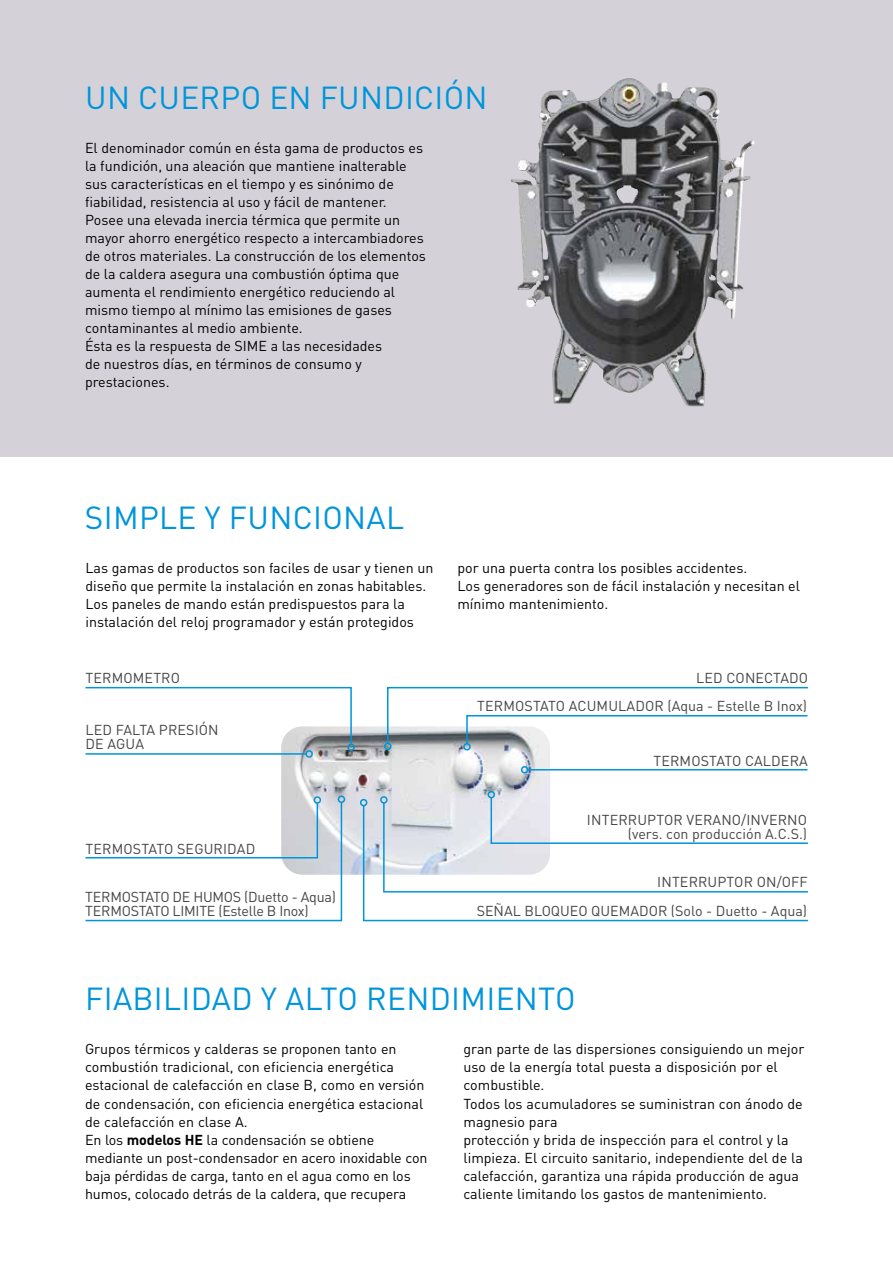
<style>
.page{position:relative;width:893px;height:1263px;background:#fff}
.page>*{position:absolute;margin:0;border:0;box-sizing:border-box;transform-origin:0 0}
.t1{font:31.5px "DIN Pro";letter-spacing:.01em;color:#0095db}
.t2{font:14.25px/18px "DIN Pro";color:#000}
.t3{font:14.25px/13.5px "DIN Pro";color:#454444;text-align:right}
.t4{font:14.25px/13.5px "DIN Pro";letter-spacing:-.02em;color:#454444}
.s1{font-weight:700}
</style>
<div class="page">
<img style="left:281px;top:726px;width:269px;height:149px">
<svg style="left:362px;top:804px;width:446px;height:118px"></svg>
<div style="left:360px;top:799px;width:7px;height:7px;border:2px solid #0095db;border-radius:50%"></div>
<div style="left:0;top:0;width:893px;height:457px;background:#d4d2d8"></div>
<img style="left:511px;top:78px;width:244px;height:329px">
<hr style="left:85px;top:753px;width:221px;height:2px;background:#0095db">
<div style="left:305px;top:750px;width:8px;height:8px;border:2px solid #0095db;border-radius:50%"></div>
<div style="left:314px;top:796px;width:7px;height:8px;border:2px solid #0095db;border-radius:50%"></div>
<svg style="left:85px;top:801px;width:258px;height:121px"></svg>
<div style="left:338px;top:795px;width:7px;height:8px;border:2px solid #0095db;border-radius:50%"></div>
<hr style="left:528px;top:769px;width:279px;height:1px;background:#0095db">
<div style="left:521px;top:766px;width:7px;height:7px;border:2px solid #0095db;border-radius:50%"></div>
<div style="left:384px;top:743px;width:7px;height:7px;border:2px solid #0095db;border-radius:50%"></div>
<svg style="left:85px;top:686px;width:268px;height:60px"></svg>
<div style="left:347px;top:743px;width:8px;height:8px;border:2px solid #0095db;border-radius:50%"></div>
<div style="left:380px;top:796px;width:8px;height:8px;border:2px solid #0095db;border-radius:50%"></div>
<svg style="left:382px;top:796px;width:426px;height:97px"></svg>
<div style="left:487px;top:791px;width:8px;height:7px;border:2px solid #0095db;border-radius:50%"></div>
<svg style="left:386px;top:686px;width:422px;height:59px"></svg>
<div style="left:463px;top:743px;width:8px;height:7px;border:2px solid #0095db;border-radius:50%"></div>
<h1 class="t1" style="left:85px;top:76px;width:404px">UN CUERPO EN FUNDICIÓN</h1>
<p class="t2" style="left:85px;top:139px;width:342px">El denominador común en ésta gama de productos es la fundición, una aleación que mantiene inalterable sus características en el tiempo y es sinónimo de fiabilidad, resistencia al uso y fácil de mantener.<br>Posee una elevada inercia térmica que permite un mayor ahorro energético respecto a intercambiadores de otros materiales. La construcción de los elementos de la caldera asegura una combustión óptima que aumenta el rendimiento energético reduciendo al mismo tiempo al mínimo las emisiones de gases contaminantes al medio ambiente.<br>Ésta es la respuesta de SIME a las necesidades<br>de nuestros días, en términos de consumo y prestaciones.</p>
<h1 class="t1" style="left:85px;top:496px;width:321px">SIMPLE Y FUNCIONAL</h1>
<p class="t2" style="left:85px;top:558px;width:349px">Las gamas de productos son faciles de usar y tienen un diseño que permite la instalación en zonas habitables.<br>Los paneles de mando están predispuestos para la instalación del reloj programador y están protegidos</p>
<p class="t2" style="left:457px;top:558px;width:344px">por una puerta contra los posibles accidentes.<br>Los generadores son de fácil instalación y necesitan el mínimo mantenimiento.</p>
<p class="t3" style="left:86px;top:670px;width:96px">TERMOMETRO</p>
<p class="t3" style="left:696px;top:670px;width:114px">LED CONECTADO</p>
<p class="t3" style="left:86px;top:723px;width:135px;text-align:left">LED FALTA PRESIÓN<br>DE AGUA</p>
<p class="t3" style="left:86px;top:841px;width:171px">TERMOSTATO SEGURIDAD</p>
<p class="t4" style="left:85px;top:890px;width:252px">TERMOSTATO DE HUMOS (Duetto - Aqua)<br>TERMOSTATO LIMITE (Estelle B Inox)</p>
<p class="t3" style="left:477px;top:699px;width:331px">TERMOSTATO ACUMULADOR (Aqua - Estelle B Inox)</p>
<p class="t3" style="left:653px;top:753px;width:156px">TERMOSTATO CALDERA</p>
<p class="t3" style="left:587px;top:813px;width:222px">INTERRUPTOR VERANO/INVERNO (vers. con producción A.C.S.)</p>
<p class="t3" style="left:477px;top:867px;width:333px;line-height:28.7px">INTERRUPTOR ON/OFF<br>SEÑAL BLOQUEO QUEMADOR (Solo - Duetto - Aqua)</p>
<h1 class="t1" style="left:85px;top:977px;width:492px">FIABILIDAD Y ALTO RENDIMIENTO</h1>
<p class="t2" style="left:85px;top:1039px;width:344px">Grupos térmicos y calderas se proponen tanto en combustión tradicional, con eficiencia energética estacional de calefacción en clase B, como en versión de condensación, con eficiencia energética estacional de calefacción en clase A.<br>En los <span class="s1">modelos HE</span> la condensación se obtiene mediante un post-condensador en acero inoxidable con baja pérdidas de carga, tanto en el agua como en los humos, colocado detrás de la caldera, que recupera</p>
<p class="t2" style="left:463px;top:1039px;width:342px">gran parte de las dispersiones consiguiendo un mejor uso de la energía total puesta a disposición por el combustible.<br>Todos los acumuladores se suministran con ánodo de magnesio para<br>protección y brida de inspección para el control y la limpieza. El circuito sanitario, independiente del de la calefacción, garantiza una rápida producción de agua caliente limitando los gastos de mantenimiento.</p>
</div>
